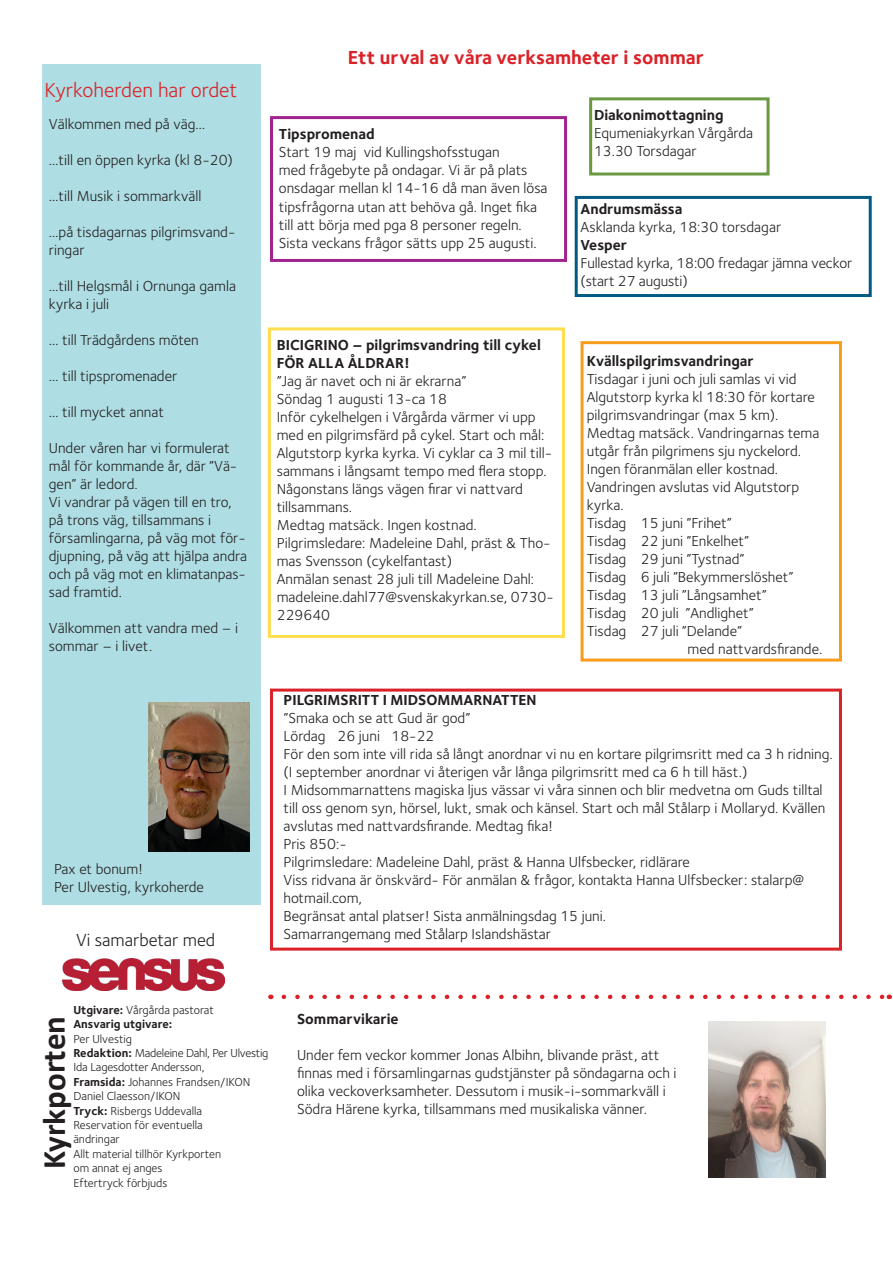
<style>
.page{position:relative;width:893px;height:1263px;background:#fff}
.page>*{position:absolute;margin:0;border:0;box-sizing:border-box;transform-origin:0 0}
.t1{font:700 33px "Calibri";letter-spacing:-.005em;color:#231f20}
.t2{font:21px "Foundry Sterling";color:#da2128}
.t3{font:700 19.5px "Foundry Sterling";color:#da2128}
.t4{font:18px "Foundry Sterling";color:#231f20}
.t5{font:15px/18px "Foundry Sterling";color:#231f20}
.t6{font:700 15px/18px "Foundry Sterling";color:#231f20}
.t7{font:12px/14.4px "Foundry Sterling";color:#231f20}
.s1{font-weight:700}
.s2{font-family:"Foundry Sterling Bold OSF"}
</style>
<div class="page">
<div style="left:270px;top:116px;width:297px;height:146px;border:3px solid #a2238e"></div>
<div style="left:43px;top:64px;width:218px;height:841px;background:#aedee4"></div>
<img style="left:62px;top:959px;width:162px;height:32px">
<img style="left:148px;top:702px;width:102px;height:150px">
<svg style="left:284px;top:995px;width:598px;height:4px"></svg>
<div style="left:589px;top:97px;width:181px;height:79px;border:3px solid #6a9942"></div>
<div style="left:575px;top:196px;width:297px;height:101px;border:3px solid #005a82"></div>
<div style="left:580px;top:341px;width:262px;height:321px;border:3px solid #f89c1c"></div>
<div style="left:270px;top:689px;width:572px;height:261px;border:3px solid #da2128"></div>
<div style="left:268px;top:327px;width:297px;height:311px;border:3px solid #ffde4e"></div>
<img style="left:708px;top:1021px;width:118px;height:157px">
<p class="t2" style="left:45px;top:78px;width:194px">Kyrkoherden har ordet</p>
<p class="t5" style="left:49px;top:115px;width:158px">Välkommen med på väg…</p>
<p class="t5" style="left:49px;top:151px;width:186px">…till en öppen kyrka (kl 8-20)</p>
<p class="t5" style="left:49px;top:187px;width:154px">…till Musik i sommarkväll</p>
<p class="t5" style="left:49px;top:223px;width:188px">…på tisdagarnas pilgrimsvand&shy;ringar</p>
<p class="t5" style="left:49px;top:277px;width:189px">…till Helgsmål i Ornunga gamla kyrka i juli</p>
<p class="t5" style="left:49px;top:331px;width:151px">… till Trädgårdens möten</p>
<p class="t5" style="left:49px;top:367px;width:130px">… till tipspromenader</p>
<p class="t5" style="left:49px;top:403px;width:117px">… till mycket annat</p>
<p class="t5" style="left:49px;top:439px;width:190px">Under våren har vi formulerat mål för kommande år, där ”Vä&shy;gen” är ledord.</p>
<p class="t5" style="left:49px;top:493px;width:200px">Vi vandrar på vägen till en tro, på trons väg, tillsammans i församlingarna, på väg mot för&shy;djupning, på väg att hjälpa andra och på väg mot en klimatanpas&shy;sad framtid.</p>
<p class="t5" style="left:49px;top:619px;width:191px">Välkommen att vandra med – i sommar – i livet.</p>
<p class="t5" style="left:54px;top:860px;width:90px">Pax et bonum!</p>
<p class="t5" style="left:54px;top:878px;width:152px">Per Ulvestig, kyrkoherde</p>
<p class="t4" style="left:76px;top:929px;width:141px">Vi samarbetar med</p>
<p class="t3" style="left:348px;top:46px;width:357px">Ett urval av våra verksamheter i sommar</p>
<p class="t5" style="left:279px;top:125px;width:222px"><span class="s1">Tipspromenad<br></span>Start 19 maj vid Kullingshofsstugan</p>
<p class="t5" style="left:279px;top:161px;width:270px">med frågebyte på ondagar. Vi är på plats onsdagar mellan kl 14-16 då man även lösa tipsfrågorna utan att behöva gå. Inget fika till att börja med pga 8 personer regeln.<br>Sista veckans frågor sätts upp 25 augusti.</p>
<p class="t6" style="left:277px;top:336px;width:266px">BICIGRINO – pilgrimsvandring till cykel<br>FÖR ALLA ÅLDRAR!</p>
<p class="t5" style="left:277px;top:372px;width:191px">”Jag är navet och ni är ekrarna”</p>
<p class="t5" style="left:277px;top:390px;width:172px">Söndag 1 augusti 13-ca 18</p>
<p class="t5" style="left:277px;top:408px;width:277px">Inför cykelhelgen i Vårgårda värmer vi upp med en pilgrimsfärd på cykel. Start och mål:<br>Algutstorp kyrka kyrka. Vi cyklar ca 3 mil till&shy;sammans i långsamt tempo med flera stopp.<br>Någonstans längs vägen firar vi nattvard tillsammans.</p>
<p class="t5" style="left:277px;top:516px;width:201px">Medtag matsäck. Ingen kostnad.</p>
<p class="t5" style="left:277px;top:534px;width:275px">Pilgrimsledare: Madeleine Dahl, präst &amp; Tho&shy;mas Svensson (cykelfantast)</p>
<p class="t5" style="left:277px;top:570px;width:279px">Anmälan senast 28 juli till Madeleine Dahl: madeleine.dahl77@svenskakyrkan.se, 0730-<br>229640</p>
<p class="t5" style="left:594px;top:105px;width:161px"><span class="s1">Diakonimottagning<br></span>Equmeniakyrkan Vårgårda<br>13.30 Torsdagar</p>
<p class="t5" style="left:580px;top:200px;width:202px"><span class="s1">Andrumsmässa<br></span>Asklanda kyrka, 18:30 torsdagar</p>
<p class="t5" style="left:580px;top:236px;width:273px"><span class="s1">Vesper<br></span>Fullestad kyrka, 18:00 fredagar jämna veckor (start 27 augusti)</p>
<p class="t6" style="left:587px;top:352px;width:168px">Kvällspilgrimsvandringar</p>
<p class="t5" style="left:587px;top:370px;width:234px">Tisdagar i juni och juli samlas vi vid<br>Algutstorp kyrka kl 18:30 för kortare pilgrimsvandringar (max 5 km).<br>Medtag matsäck. Vandringarnas tema utgår från pilgrimens sju nyckelord.<br>Ingen föranmälan eller kostnad.<br>Vandringen avslutas vid Algutstorp kyrka.</p>
<p class="t5" style="left:587px;top:514px;width:147px">Tisdag 15 juni ”Frihet”</p>
<p class="t5" style="left:587px;top:532px;width:164px">Tisdag 22 juni ”Enkelhet”</p>
<p class="t5" style="left:587px;top:550px;width:159px">Tisdag 29 juni ”Tystnad”</p>
<p class="t5" style="left:587px;top:568px;width:208px">Tisdag 6 juli ”Bekymmerslöshet”</p>
<p class="t5" style="left:587px;top:586px;width:181px">Tisdag 13 juli ”Långsamhet”</p>
<p class="t5" style="left:587px;top:604px;width:168px">Tisdag 20 juli ”Andlighet”</p>
<p class="t5" style="left:688px;top:622px;width:136px;text-indent:-101px">Tisdag 27 juli ”Delande”<br>med nattvardsfirande.</p>
<p class="t6" style="left:284px;top:690px;width:255px">PILGRIMSRITT I MIDSOMMARNATTEN</p>
<p class="t5" style="left:284px;top:708px;width:188px">”Smaka och se att Gud är god”</p>
<p class="t5" style="left:284px;top:726px;width:152px">Lördag 26 juni 18-22</p>
<p class="t5" style="left:284px;top:744px;width:551px">För den som inte vill rida så långt anordnar vi nu en kortare pilgrimsritt med ca 3 h ridning. (I september anordnar vi återigen vår långa pilgrimsritt med ca 6 h till häst.)</p>
<p class="t5" style="left:284px;top:780px;width:543px">I Midsommarnattens magiska ljus vässar vi våra sinnen och blir medvetna om Guds tilltal till oss genom syn, hörsel, lukt, smak och känsel. Start och mål Stålarp i Mollaryd. Kvällen avslutas med nattvardsfirande. Medtag fika!</p>
<p class="t5" style="left:284px;top:834px;width:65px">Pris 850:-</p>
<p class="t5" style="left:284px;top:852px;width:408px">Pilgrimsledare: Madeleine Dahl, präst &amp; Hanna Ulfsbecker, ridlärare</p>
<p class="t5" style="left:284px;top:870px;width:522px">Viss ridvana är önskvärd- För anmälan &amp; frågor, kontakta Hanna Ulfsbecker: stalarp@ hotmail.com,</p>
<p class="t5" style="left:284px;top:906px;width:324px">Begränsat antal platser! Sista anmälningsdag 15 juni.</p>
<p class="t5" style="left:284px;top:924px;width:269px">Samarrangemang med Stålarp Islandshästar</p>
<p class="t7" style="left:73px;top:1002px;width:197px"><span class="s2">Utgivare:</span> Vårgårda pastorat<br><span class="s2">Ansvarig utgivare:<br></span>Per Ulvestig<br><span class="s2">Redaktion:</span> Madeleine Dahl, Per Ulvestig<br>Ida Lagesdotter Andersson,<br><span class="s2">Framsida:</span> Johannes Frandsen/IKON<br>Daniel Claesson/IKON</p>
<p class="t7" style="left:73px;top:1103px;width:149px"><span class="s2">Tryck:</span> Risbergs Uddevalla<br>Reservation för eventuella ändringar<br>Allt material tillhör Kyrkporten om annat ej anges<br>Eftertryck förbjuds</p>
<p class="t1" style="left:31px;top:1168px;width:154px;rotate:-90deg">Kyrkporten</p>
<p class="t6" style="left:297px;top:1010px;width:103px">Sommarvikarie</p>
<p class="t5" style="left:297px;top:1046px;width:381px">Under fem veckor kommer Jonas Albihn, blivande präst, att finnas med i församlingarnas gudstjänster på söndagarna och i olika veckoverksamheter. Dessutom i musik-i-sommarkväll i Södra Härene kyrka, tillsammans med musikaliska vänner.</p>
</div>
